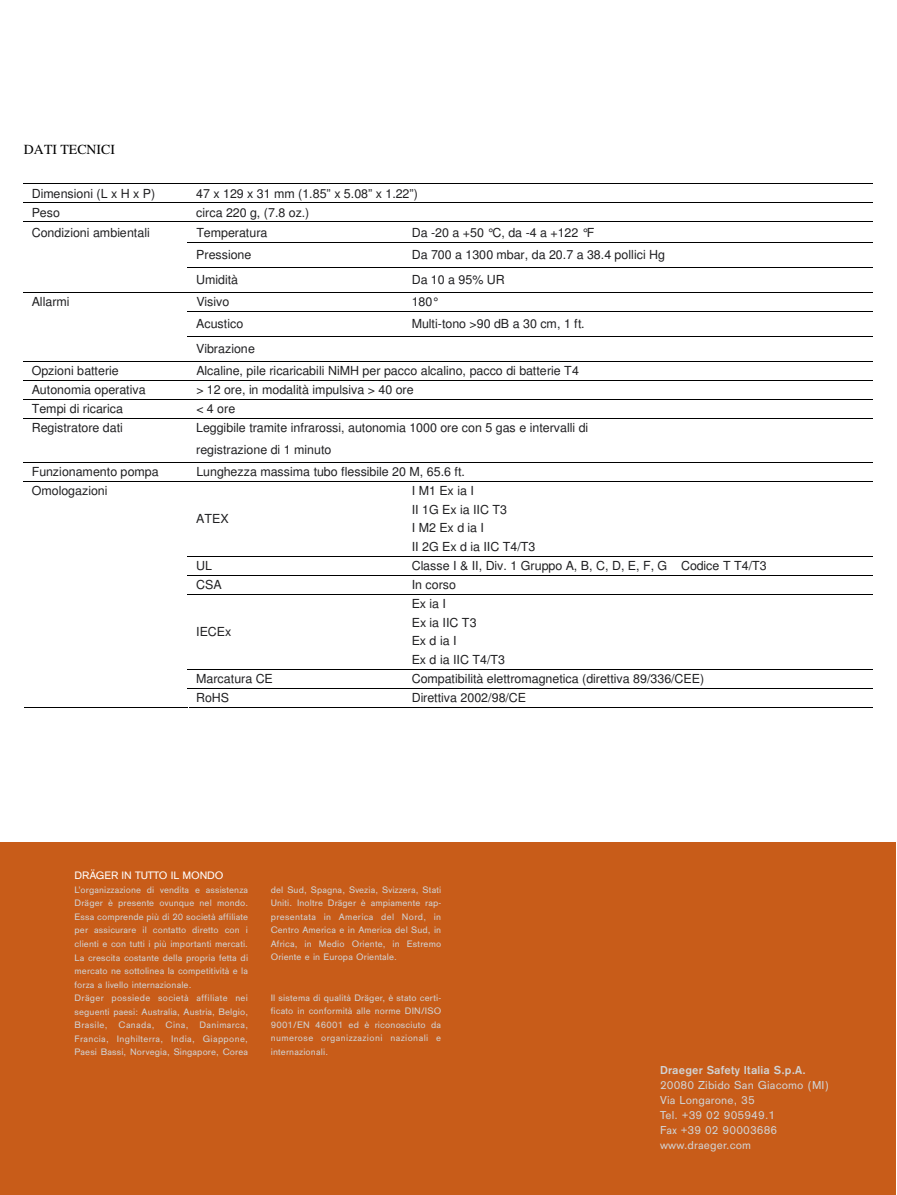
<style>
.page{position:relative;width:897px;height:1195px;background:#fff}
.page>*{position:absolute;margin:0;border:0;box-sizing:border-box;transform-origin:0 0}
.t1{font:13.8px "Times";color:#000}
.t2{font:12.45px/18.6px "Helvetica";letter-spacing:-.005em;color:#1f1f21}
.t3{font:12px/15px "Draeger Sans";letter-spacing:.01em;color:#d1d3d4}
.t4{font:700 12px "Draeger Sans";letter-spacing:.01em;color:#d1d3d4}
.t5{font:11.25px "Draeger Sans";letter-spacing:-.01em;color:#fff}
.t6{font:9.75px/13.5px "Draeger Sans";letter-spacing:.01em;color:#d1d3d4;text-align:justify}
</style>
<div class="page">
<hr style="left:24px;top:183px;width:848px;height:1px;background:#000">
<hr style="left:24px;top:203px;width:848px;height:1px;background:#000">
<hr style="left:24px;top:221px;width:848px;height:1px;background:#000">
<hr style="left:188px;top:242px;width:684px;height:1px;background:#000">
<hr style="left:188px;top:267px;width:684px;height:1px;background:#000">
<hr style="left:24px;top:292px;width:848px;height:1px;background:#000">
<hr style="left:188px;top:311px;width:684px;height:1px;background:#000">
<hr style="left:188px;top:336px;width:684px;height:1px;background:#000">
<hr style="left:24px;top:361px;width:848px;height:1px;background:#000">
<hr style="left:24px;top:380px;width:848px;height:1px;background:#000">
<hr style="left:24px;top:399px;width:848px;height:1px;background:#000">
<hr style="left:24px;top:418px;width:848px;height:1px;background:#000">
<hr style="left:24px;top:462px;width:848px;height:1px;background:#000">
<hr style="left:24px;top:481px;width:848px;height:1px;background:#000">
<hr style="left:188px;top:555px;width:684px;height:1px;background:#000">
<hr style="left:188px;top:574px;width:684px;height:1px;background:#000">
<hr style="left:188px;top:594px;width:684px;height:1px;background:#000">
<hr style="left:188px;top:669px;width:684px;height:1px;background:#000">
<hr style="left:188px;top:687px;width:684px;height:1px;background:#000">
<hr style="left:24px;top:707px;width:164px;height:1px;background:#000">
<hr style="left:189px;top:707px;width:214px;height:1px;background:#000">
<hr style="left:404px;top:707px;width:468px;height:1px;background:#000">
<div style="left:0;top:841px;width:895px;height:353px;background:#c85c19"></div>
<p class="t1" style="left:24px;top:144px;width:93px">DATI TECNICI</p>
<p class="t2" style="left:32px;top:185px;width:125px">Dimensioni (L x H x P)</p>
<p class="t2" style="left:196px;top:185px;width:223px">47 x 129 x 31 mm (1.85” x 5.08” x 1.22”)</p>
<p class="t2" style="left:32px;top:204px;width:30px">Peso</p>
<p class="t2" style="left:196px;top:204px;width:115px">circa 220 g, (7.8 oz.)</p>
<p class="t2" style="left:32px;top:224px;width:119px">Condizioni ambientali</p>
<p class="t2" style="left:196px;top:224px;width:73px">Temperatura</p>
<p class="t2" style="left:412px;top:224px;width:184px">Da -20 a +50 °C, da -4 a +122 °F</p>
<p class="t2" style="left:196px;top:247px;width:56px">Pressione</p>
<p class="t2" style="left:411px;top:247px;width:255px">Da 700 a 1300 mbar, da 20.7 a 38.4 pollici Hg</p>
<p class="t2" style="left:196px;top:272px;width:43px">Umidità</p>
<p class="t2" style="left:411px;top:272px;width:95px">Da 10 a 95% UR</p>
<p class="t2" style="left:32px;top:294px;width:39px">Allarmi</p>
<p class="t2" style="left:196px;top:294px;width:35px">Visivo</p>
<p class="t2" style="left:411px;top:294px;width:30px">180°</p>
<p class="t2" style="left:196px;top:316px;width:49px">Acustico</p>
<p class="t2" style="left:411px;top:316px;width:174px">Multi-tono &gt;90 dB a 30 cm, 1 ft.</p>
<p class="t2" style="left:196px;top:340px;width:60px">Vibrazione</p>
<p class="t2" style="left:32px;top:362px;width:88px">Opzioni batterie</p>
<p class="t2" style="left:196px;top:362px;width:384px">Alcaline, pile ricaricabili NiMH per pacco alcalino, pacco di batterie T4</p>
<p class="t2" style="left:32px;top:382px;width:115px">Autonomia operativa</p>
<p class="t2" style="left:196px;top:382px;width:219px">&gt; 12 ore, in modalità impulsiva &gt; 40 ore</p>
<p class="t2" style="left:32px;top:400px;width:93px">Tempi di ricarica</p>
<p class="t2" style="left:196px;top:400px;width:40px">&lt; 4 ore</p>
<p class="t2" style="left:32px;top:420px;width:92px">Registratore dati</p>
<p class="t2" style="left:196px;top:418px;width:393px;line-height:21.6px">Leggibile tramite infrarossi, autonomia 1000 ore con 5 gas e intervalli di registrazione di 1 minuto</p>
<p class="t2" style="left:32px;top:463px;width:128px">Funzionamento pompa</p>
<p class="t2" style="left:196px;top:463px;width:270px">Lunghezza massima tubo flessibile 20 M, 65.6 ft.</p>
<p class="t2" style="left:196px;top:510px;width:34px">ATEX</p>
<p class="t2" style="left:32px;top:482px;width:77px">Omologazioni</p>
<p class="t2" style="left:411px;top:482px;width:125px">I M1 Ex ia I<br>II 1G Ex ia IIC T3<br>I M2 Ex d ia I<br>II 2G Ex d ia IIC T4/T3</p>
<p class="t2" style="left:196px;top:557px;width:17px">UL</p>
<p class="t2" style="left:411px;top:557px;width:356px">Classe I &amp; II, Div. 1 Gruppo A, B, C, D, E, F, G Codice T T4/T3</p>
<p class="t2" style="left:196px;top:576px;width:27px">CSA</p>
<p class="t2" style="left:411px;top:576px;width:46px">In corso</p>
<p class="t2" style="left:196px;top:623px;width:36px">IECEx</p>
<p class="t2" style="left:411px;top:595px;width:95px">Ex ia I<br>Ex ia IIC T3<br>Ex d ia I<br>Ex d ia IIC T4/T3</p>
<p class="t2" style="left:196px;top:670px;width:78px">Marcatura CE</p>
<p class="t2" style="left:412px;top:670px;width:294px">Compatibilità elettromagnetica (direttiva 89/336/CEE)</p>
<p class="t2" style="left:196px;top:689px;width:34px">RoHS</p>
<p class="t2" style="left:411px;top:689px;width:116px">Direttiva 2002/98/CE</p>
<p class="t5" style="left:75px;top:871px;width:150px">DRÄGER IN TUTTO IL MONDO</p>
<p class="t6" style="left:75px;top:883px;width:175px;text-align:left">L’organizzazione di vendita e assistenza Dräger è presente ovunque nel mondo.<br>Essa comprende più di 20 società affiliate per assicurare il contatto diretto con i clienti e con tutti i più importanti mercati.<br>La crescita costante della propria fetta di mercato ne sottolinea la competitività e la forza a livello internazionale.<br>Dräger possiede società affiliate nei seguenti paesi: Australia, Austria, Belgio, Brasile, Canada, Cina, Danimarca, Francia, Inghilterra, India, Giappone, Paesi Bassi, Norvegia, Singapore, Corea</p>
<p class="t6" style="left:271px;top:883px;width:172px">del Sud, Spagna, Svezia, Svizzera, Stati Uniti. Inoltre Dräger è ampiamente rap&shy;presentata in America del Nord, in Centro America e in America del Sud, in Africa, in Medio Oriente, in Estremo Oriente e in Europa Orientale.</p>
<p class="t6" style="left:271px;top:991px;width:172px">Il sistema di qualità Dräger, è stato certi&shy;ficato in conformità alle norme DIN/ISO 9001/EN 46001 ed è riconosciuto da numerose organizzazioni nazionali e internazionali.</p>
<p class="t4" style="left:660px;top:1062px;width:147px">Draeger Safety Italia S.p.A.</p>
<p class="t3" style="left:660px;top:1078px;width:170px">20080 Zibido San Giacomo (MI)<br>Via Longarone, 35<br>Tel. +39 02 905949.1<br>Fax +39 02 90003686 www.draeger.com</p>
</div>
